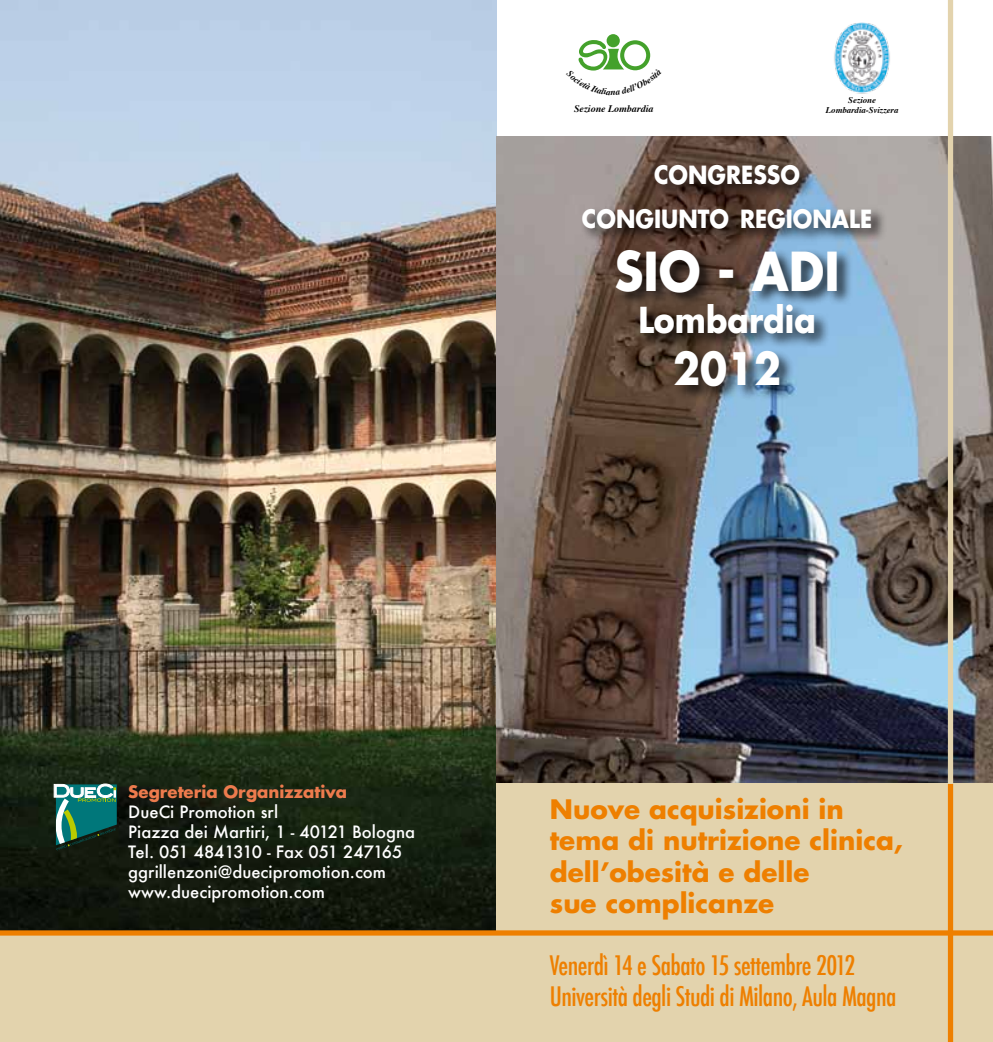
<style>
.page{position:relative;width:993px;height:1042px;background:#fff}
.page>*{position:absolute;margin:0;border:0;box-sizing:border-box;transform-origin:0 0}
.t1{font:700 52.5px "Futura LT";color:#fff;scale:.9 1}
.t2{font:700 43.75px "Futura LT";color:#fff;scale:.9 1}
.t3{font:700 35px "Futura LT";color:#fff;scale:.9 1}
.t4{font:700 26.25px/31.5px "Futura LT";color:#ee7f00}
.t5{font:500 condensed 26.25px/31.5px "Futura";letter-spacing:-.02em;color:#ee7f00}
.t6{font:700 24.5px/43.8px "Futura LT";color:#fff;text-align:center;scale:.9 1}
.t7{font:500 16.62px/19.9px "Futura";color:#fff}
.t8{font:700 16.62px "Futura LT";color:#ed7b4d}
.t9{font:italic 700 9.97px "Times";color:#000}
.t10{font:italic 700 8.75px/10.5px "Times";color:#000;text-align:center}
</style>
<div class="page">
<img style="left:0;top:0;width:496px;height:930px">
<div style="left:0;top:933px;width:496px;height:109px;background:#e3d3ad"></div>
<img style="left:496px;top:136px;width:496px;height:648px">
<div style="left:496px;top:784px;width:496px;height:258px;background:#e3d3ad"></div>
<div style="left:579px;top:163px;width:307px;height:239px;background:#000;opacity:.75"></div>
<div style="left:606px;top:34px;width:13px;height:13px;background:#44a12b;border-radius:50%"></div>
<div style="left:947px;top:0;width:5px;height:867px;background:#e3d3ad"></div>
<div style="left:0;top:930px;width:992px;height:5px;background:#ee7f00"></div>
<div style="left:947px;top:784px;width:5px;height:258px;background:#ee7f00"></div>
<img style="left:834px;top:22px;width:56px;height:72px">
<svg style="left:54px;top:784px;width:63px;height:66px;background:#387b6e"></svg>
<svg style="left:578px;top:40px;width:73px;height:31px"></svg>
<p class="t9" style="left:574px;top:99px;width:81px">Sezione Lombardia</p>
<p class="t10" style="left:825px;top:94px;width:74px">Sezione<br>Lombardia-Svizzera</p>
<h3 class="t6" style="left:581px;top:152px;width:324px">CONGRESSO<br>CONGIUNTO REGIONALE</h3>
<h1 class="t1" style="left:614px;top:236px;width:252px">SIO - ADI</h1>
<h3 class="t3" style="left:638px;top:296px;width:199px">Lombardia</h3>
<h2 class="t2" style="left:672px;top:340px;width:122px">2012</h2>
<p class="t8" style="left:128px;top:780px;width:220px">Segreteria Organizzativa</p>
<p class="t7" style="left:128px;top:801px;width:288px">DueCi Promotion srl<br>Piazza dei Martiri, 1 - 40121 Bologna<br>Tel. 051 4841310 - Fax 051 247165 ggrillenzoni@duecipromotion.com www.duecipromotion.com</p>
<h3 class="t4" style="left:549px;top:793px;width:354px">Nuove acquisizioni in tema di nutrizione clinica, dell’obesità e delle<br>sue complicanze</h3>
<h3 class="t5" style="left:549px;top:949px;width:348px">Venerdì 14 e Sabato 15 settembre 2012<br>Università degli Studi di Milano, Aula Magna</h3>
</div>
